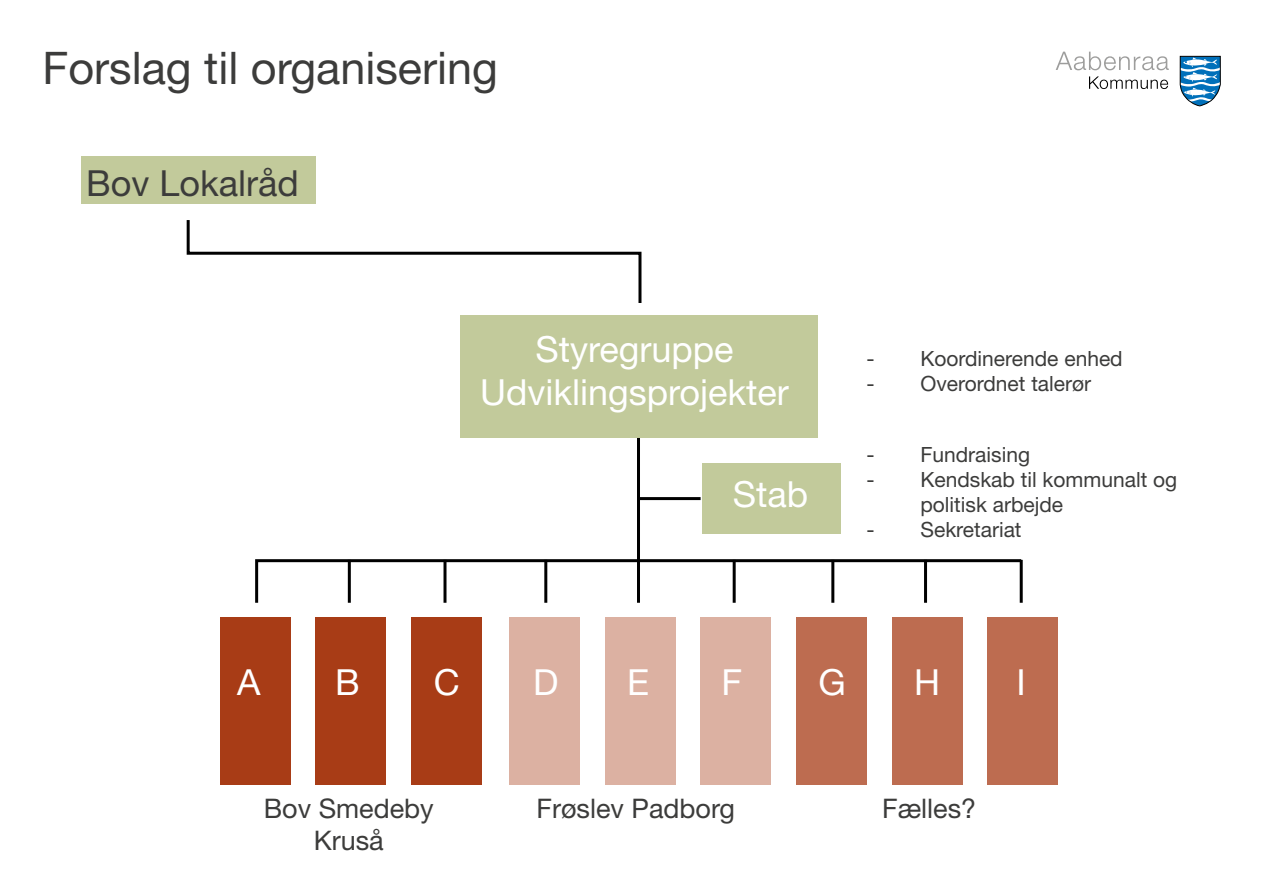
<style>
.page{position:relative;width:1263px;height:893px;background:#fff}
.page>*{position:absolute;margin:0;border:0;box-sizing:border-box;transform-origin:0 0}
.t1{font:45px "Helvetica Neue LT Pro";color:#3c3c3b}
.t2{font:36px/43.2px "Helvetica Neue LT Pro";color:#fff;text-align:center}
.t3{font:36px "Helvetica Neue LT Pro";color:#3c3c3b}
.t4{font:27px/32.4px "Helvetica Neue LT Pro";color:#3c3c3b;text-align:center}
.t5{font:21px/25.2px "Helvetica Neue LT Pro";color:#3c3c3b}
</style>
<div class="page">
<svg style="left:1056px;top:52px;width:113px;height:18px"></svg>
<svg style="left:1089px;top:76px;width:79px;height:13px"></svg>
<svg style="left:1180px;top:56px;width:40px;height:50px"></svg>
<div style="left:220px;top:617px;width:70px;height:168px;background:#a83c16"></div>
<div style="left:509px;top:617px;width:70px;height:168px;background:#dcb1a2"></div>
<div style="left:796px;top:617px;width:70px;height:168px;background:#bd6c50"></div>
<div style="left:316px;top:617px;width:70px;height:168px;background:#a83c16"></div>
<div style="left:460px;top:316px;width:357px;height:122px;background:#c2ca9b"></div>
<div style="left:81px;top:156px;width:235px;height:48px;background:#c2ca9b"></div>
<div style="left:703px;top:463px;width:138px;height:71px;background:#c2ca9b"></div>
<div style="left:605px;top:617px;width:70px;height:168px;background:#dcb1a2"></div>
<div style="left:892px;top:617px;width:70px;height:168px;background:#bd6c50"></div>
<div style="left:411px;top:617px;width:71px;height:168px;background:#a83c16"></div>
<div style="left:701px;top:617px;width:70px;height:168px;background:#dcb1a2"></div>
<div style="left:988px;top:617px;width:70px;height:168px;background:#bd6c50"></div>
<svg style="left:255px;top:559px;width:768px;height:44px"></svg>
<hr style="left:544px;top:560px;width:3px;height:43px;background:#000">
<hr style="left:831px;top:560px;width:3px;height:43px;background:#000">
<hr style="left:348px;top:560px;width:3px;height:43px;background:#000">
<hr style="left:637px;top:438px;width:3px;height:165px;background:#000">
<hr style="left:924px;top:560px;width:3px;height:43px;background:#000">
<hr style="left:443px;top:560px;width:3px;height:43px;background:#000">
<hr style="left:733px;top:560px;width:3px;height:43px;background:#000">
<hr style="left:1020px;top:560px;width:3px;height:43px;background:#000">
<hr style="left:638px;top:497px;width:63px;height:3px;background:#000">
<svg style="left:186px;top:220px;width:456px;height:83px"></svg>
<h1 class="t1" style="left:43px;top:40px;width:457px">Forslag til organisering</h1>
<h2 class="t3" style="left:86px;top:161px;width:214px">Bov Lokalråd</h2>
<h2 class="t2" style="left:480px;top:327px;width:310px">Styregruppe<br>Udviklingsprojekter</h2>
<h2 class="t2" style="left:733px;top:471px;width:77px">Stab</h2>
<p class="t5" style="left:866px;top:345px;width:258px">- Koordinerende enhed</p>
<p class="t5" style="left:866px;top:371px;width:226px">- Overordnet talerør</p>
<p class="t5" style="left:866px;top:441px;width:165px">- Fundraising</p>
<p class="t5" style="left:920px;top:466px;width:258px;text-indent:-54px">- Kendskab til kommunalt og politisk arbejde</p>
<p class="t5" style="left:866px;top:517px;width:157px">- Sekretariat</p>
<h2 class="t2" style="left:237px;top:659px;width:25px">A</h2>
<h2 class="t2" style="left:335px;top:659px;width:26px">B</h2>
<h2 class="t2" style="left:434px;top:659px;width:27px">C</h2>
<h2 class="t2" style="left:533px;top:659px;width:27px">D</h2>
<h2 class="t2" style="left:627px;top:659px;width:23px">E</h2>
<h2 class="t2" style="left:721px;top:659px;width:22px">F</h2>
<h2 class="t2" style="left:819px;top:659px;width:29px">G</h2>
<h2 class="t2" style="left:914px;top:659px;width:27px">H</h2>
<h2 class="t2" style="left:1016px;top:659px;width:11px">I</h2>
<p class="t4" style="left:264px;top:791px;width:172px">Bov Smedeby<br>Kruså</p>
<p class="t4" style="left:537px;top:791px;width:200px">Frøslev Padborg</p>
<p class="t4" style="left:882px;top:791px;width:95px">Fælles?</p>
</div>
